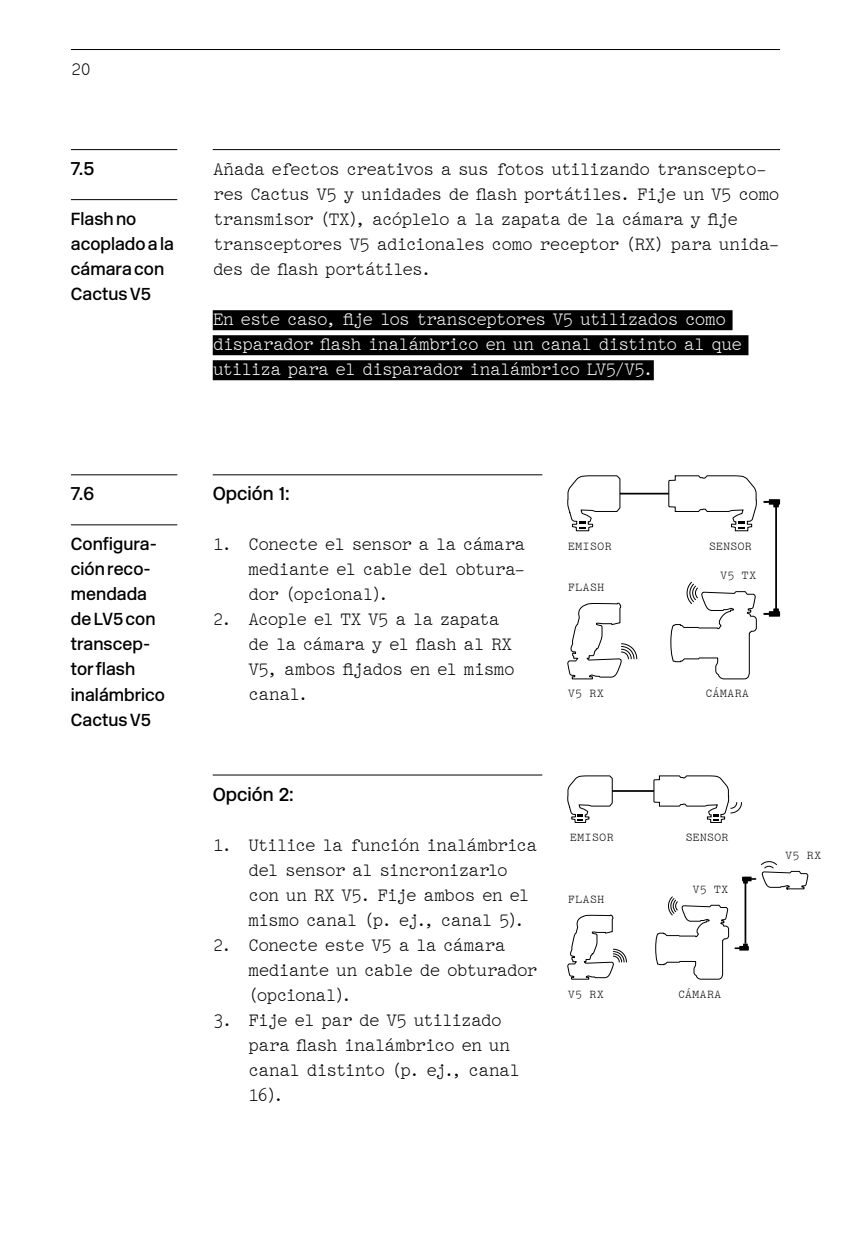
<style>
.page{position:relative;width:851px;height:1241px;background:#fff}
.page>*{position:absolute;margin:0;border:0;box-sizing:border-box;transform-origin:0 0}
.t1{font:18.75px/25px "Pica 10 Pitch BT";letter-spacing:-.075em;color:#000}
.t2{font:18.75px/25px "Pica 10 Pitch BT";letter-spacing:-.07em;color:#fff}
.t3{font:500 18.75px "New Rail Alphabet";color:#000}
.t4{font:500 17.5px/25px "New Rail Alphabet";color:#000}
.t5{font:12px "Pica 10 Pitch BT";color:#000}
.t6{font:11.75px "Pica 10 Pitch BT";color:#000}
</style>
<div class="page">
<hr style="left:213px;top:149px;width:567px;height:1px;background:#000">
<div style="left:213px;top:310px;width:519px;height:20px;background:#000"></div>
<div style="left:213px;top:335px;width:535px;height:20px;background:#000"></div>
<div style="left:213px;top:360px;width:440px;height:20px;background:#000"></div>
<hr style="left:71px;top:149px;width:106px;height:1px;background:#000">
<hr style="left:71px;top:199px;width:106px;height:1px;background:#000">
<hr style="left:71px;top:524px;width:106px;height:1px;background:#000">
<hr style="left:71px;top:474px;width:106px;height:1px;background:#000">
<hr style="left:619px;top:492px;width:49px;height:2px;background:#000">
<svg style="left:567px;top:475px;width:53px;height:56px"></svg>
<svg style="left:667px;top:475px;width:90px;height:56px"></svg>
<svg style="left:763px;top:608px;width:17px;height:8px"></svg>
<svg style="left:763px;top:499px;width:17px;height:8px"></svg>
<hr style="left:775px;top:504px;width:1px;height:107px;background:#000">
<svg style="left:670px;top:581px;width:87px;height:98px"></svg>
<svg style="left:567px;top:602px;width:70px;height:77px"></svg>
<hr style="left:213px;top:774px;width:329px;height:1px;background:#000">
<hr style="left:612px;top:790px;width:41px;height:1px;background:#000">
<svg style="left:567px;top:775px;width:46px;height:48px"></svg>
<hr style="left:744px;top:880px;width:2px;height:63px;background:#000">
<svg style="left:655px;top:895px;width:93px;height:84px"></svg>
<svg style="left:742px;top:861px;width:66px;height:28px"></svg>
<svg style="left:653px;top:775px;width:89px;height:48px"></svg>
<svg style="left:567px;top:914px;width:60px;height:65px"></svg>
<hr style="left:213px;top:474px;width:329px;height:1px;background:#000">
<hr style="left:71px;top:49px;width:709px;height:1px;background:#000">
<p class="t1" style="left:71px;top:57px;width:22px">20</p>
<p class="t3" style="left:71px;top:156px;width:25px">7.5</p>
<p class="t4" style="left:71px;top:206px;width:104px">Flash no acoplado a la cámara con<br>Cactus V5</p>
<p class="t1" style="left:213px;top:157px;width:568px">Añada efectos creativos a sus fotos utilizando transcepto&shy;res Cactus V5 y unidades de flash portátiles. Fije un V5 como transmisor (TX), acóplelo a la zapata de la cámara y fije transceptores V5 adicionales como receptor (RX) para unida&shy;des de flash portátiles.</p>
<p class="t2" style="left:213px;top:307px;width:531px">En este caso, fije los transceptores V5 utilizados como disparador flash inalámbrico en un canal distinto al que utiliza para el disparador inalámbrico LV5/V5.</p>
<p class="t3" style="left:71px;top:481px;width:25px">7.6</p>
<p class="t4" style="left:71px;top:531px;width:96px">Configura&shy;ción reco&shy;mendada de LV5 con transcep&shy;tor flash inalámbrico<br>Cactus V5</p>
<p class="t3" style="left:213px;top:481px;width:79px">Opción 1:</p>
<p class="t1" style="left:248px;top:532px;width:279px;text-align:justify;text-indent:-35px">1. Conecte el sensor a la cámara mediante el cable del obtura&shy;dor (opcional).</p>
<p class="t1" style="left:248px;top:607px;width:268px;text-indent:-35px">2. Acople el TX V5 a la zapata de la cámara y el flash al RX<br>V5, ambos fijados en el mismo canal.</p>
<p class="t5" style="left:567px;top:539px;width:45px">EMISOR</p>
<p class="t5" style="left:567px;top:580px;width:38px">FLASH</p>
<p class="t5" style="left:708px;top:539px;width:45px">SENSOR</p>
<p class="t5" style="left:720px;top:568px;width:38px">V5 TX</p>
<p class="t5" style="left:567px;top:686px;width:38px">V5 RX</p>
<p class="t5" style="left:705px;top:686px;width:45px">CÁMARA</p>
<p class="t3" style="left:213px;top:781px;width:82px">Opción 2:</p>
<p class="t1" style="left:248px;top:832px;width:290px;text-indent:-35px">1. Utilice la función inalámbrica del sensor al sincronizarlo con un RX V5. Fije ambos en el mismo canal (p. ej., canal 5).</p>
<p class="t1" style="left:248px;top:932px;width:291px;text-indent:-35px">2. Conecte este V5 a la cámara mediante un cable de obturador (opcional).</p>
<p class="t1" style="left:248px;top:1007px;width:273px;text-indent:-35px">3. Fije el par de V5 utilizado para flash inalámbrico en un canal distinto (p. ej., canal<br>16).</p>
<p class="t6" style="left:570px;top:830px;width:45px">EMISOR</p>
<p class="t6" style="left:567px;top:892px;width:38px">FLASH</p>
<p class="t6" style="left:567px;top:987px;width:38px">V5 RX</p>
<p class="t6" style="left:685px;top:830px;width:45px">SENSOR</p>
<p class="t6" style="left:692px;top:882px;width:38px">V5 TX</p>
<p class="t6" style="left:678px;top:987px;width:45px">CÁMARA</p>
<p class="t6" style="left:785px;top:848px;width:38px">V5 RX</p>
</div>
